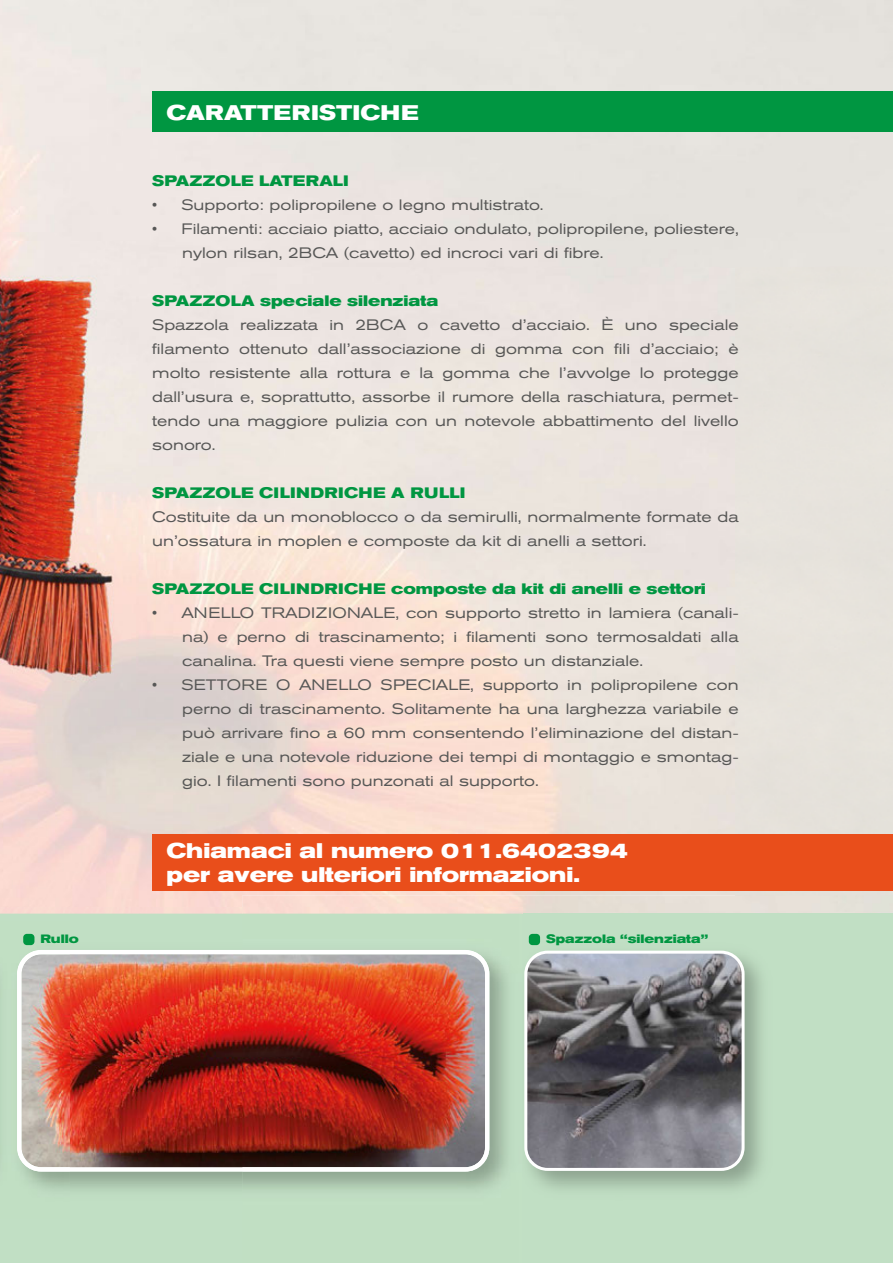
<style>
.page{position:relative;width:893px;height:1263px;background:#fff}
.page>*{position:absolute;margin:0;border:0;box-sizing:border-box;transform-origin:0 0}
.t1{font:700 expanded 21px/24px "Akzidenz Grotesk BE";color:#fff}
.t2{font:expanded 15px/24px "Akzidenz Grotesk BE";color:#575756;text-align:justify}
.t3{font:700 expanded 15px "Akzidenz Grotesk BE";color:#009641}
.t4{font:700 expanded 15px "Akzidenz Grotesk BE";letter-spacing:.02em;color:#009641}
.t5{font:700 expanded 12px "Akzidenz Grotesk BE";color:#009641}
</style>
<div class="page">
<div style="left:0;top:0;width:893px;height:268px;background:#e8e4e0"></div>
<div style="left:152px;top:92px;width:741px;height:40px;background:#009641"></div>
<div style="left:152px;top:834px;width:741px;height:57px;background:#e94e1b"></div>
<img style="left:0;top:242px;width:136px;height:500px">
<img style="left:0;top:914px;width:893px;height:349px">
<img style="left:70px;top:950px;width:172px;height:221px">
<img style="left:0;top:921px;width:70px;height:297px">
<img style="left:17px;top:950px;width:53px;height:221px">
<img style="left:242px;top:914px;width:280px;height:349px">
<img style="left:242px;top:950px;width:247px;height:221px">
<img style="left:526px;top:952px;width:217px;height:217px">
<div style="left:524px;top:951px;width:221px;height:220px;border:3px solid #fff;border-radius:22px"></div>
<div style="left:23px;top:934px;width:11px;height:11px;background:#009641;border-radius:4px"></div>
<div style="left:529px;top:934px;width:11px;height:11px;background:#009641;border-radius:4px"></div>
<h1 class="t1" style="left:167px;top:101px;width:254px">CARATTERISTICHE</h1>
<p class="t3" style="left:152px;top:172px;width:198px">SPAZZOLE LATERALI</p>
<p class="t2" style="left:152px;top:193px;width:393px">• Supporto: polipropilene o legno multistrato.</p>
<p class="t2" style="left:182px;top:217px;width:558px;text-indent:-30px">• Filamenti: acciaio piatto, acciaio ondulato, polipropilene, poliestere, nylon rilsan, 2BCA (cavetto) ed incroci vari di fibre.</p>
<p class="t3" style="left:152px;top:292px;width:288px">SPAZZOLA speciale silenziata</p>
<p class="t2" style="left:152px;top:313px;width:588px">Spazzola realizzata in 2BCA o cavetto d’acciaio. È uno speciale filamento ottenuto dall’associazione di gomma con fili d’acciaio; è molto resistente alla rottura e la gomma che l’avvolge lo protegge dall’usura e, soprattutto, assorbe il rumore della raschiatura, permet&shy;tendo una maggiore pulizia con un notevole abbattimento del livello sonoro.</p>
<p class="t4" style="left:152px;top:484px;width:315px">SPAZZOLE CILINDRICHE A RULLI</p>
<p class="t2" style="left:152px;top:505px;width:588px">Costituite da un monoblocco o da semirulli, normalmente formate da un’ossatura in moplen e composte da kit di anelli a settori.</p>
<p class="t3" style="left:152px;top:580px;width:555px">SPAZZOLE CILINDRICHE composte da kit di anelli e settori</p>
<p class="t2" style="left:182px;top:601px;width:558px;text-indent:-30px">• ANELLO TRADIZIONALE, con supporto stretto in lamiera (canali&shy;na) e perno di trascinamento; i filamenti sono termosaldati alla canalina. Tra questi viene sempre posto un distanziale.</p>
<p class="t2" style="left:182px;top:673px;width:558px;text-indent:-30px">• SETTORE O ANELLO SPECIALE, supporto in polipropilene con perno di trascinamento. Solitamente ha una larghezza variabile e può arrivare fino a 60 mm consentendo l’eliminazione del distan&shy;ziale e una notevole riduzione dei tempi di montaggio e smontag&shy;gio. I filamenti sono punzonati al supporto.</p>
<h1 class="t1" style="left:167px;top:839px;width:463px">Chiamaci al numero 011.6402394 per avere ulteriori informazioni.</h1>
<p class="t5" style="left:40px;top:932px;width:40px">Rullo</p>
<p class="t5" style="left:546px;top:932px;width:164px">Spazzola “silenziata”</p>
</div>
